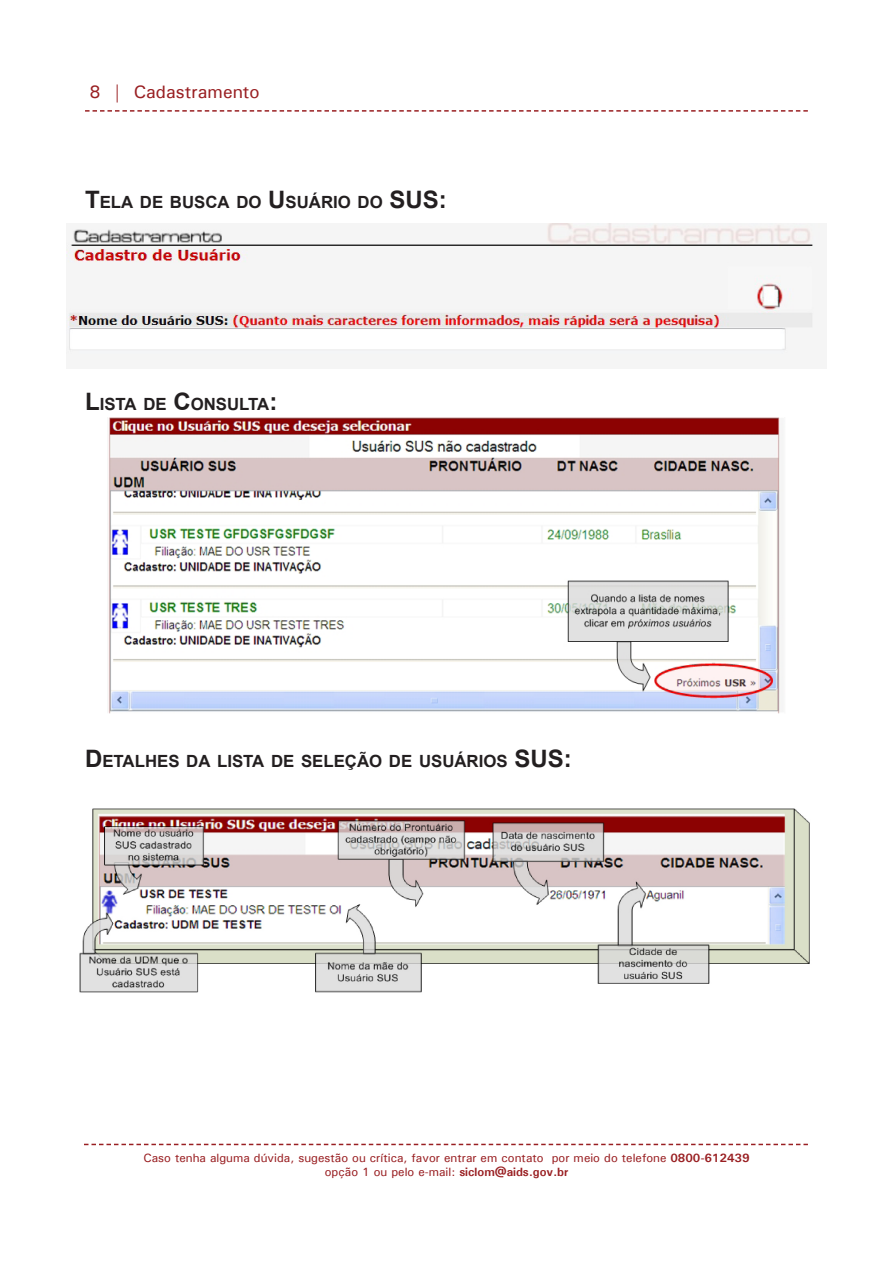
<style>
.page{position:relative;width:893px;height:1263px;background:#fff}
.page>*{position:absolute;margin:0;border:0;box-sizing:border-box;transform-origin:0 0}
.t1{font:500 18px "Univers";color:#991f22}
.Título_3{font:700 16.8px "Arial";color:#231f20}
.t2{font:500 12px/14.4px "Univers";color:#991f22;text-align:center}
.s1{font-size:24px}
.s2{font-weight:700}
</style>
<div class="page">
<svg style="left:85px;top:110px;width:723px;height:2px"></svg>
<svg style="left:84px;top:1144px;width:724px;height:1px"></svg>
<img style="left:66px;top:223px;width:754px;height:131px">
<img style="left:107px;top:418px;width:676px;height:295px">
<img style="left:79px;top:808px;width:731px;height:185px">
<h1 class="t1" style="left:90px;top:80px;width:172px">8 | Cadastramento</h1>
<p class="Título_3" style="left:85px;top:190px;width:363px"><span class="s1">T</span>ELA DE BUSCA DO <span class="s1">U</span> SUÁRIO DO <span class="s1">SUS:</span></p>
<p class="Título_3" style="left:85px;top:393px;width:194px"><span class="s1">L</span>ISTA DE <span class="s1">C</span>ONSULTA<span class="s1">:</span></p>
<p class="Título_3" style="left:85px;top:750px;width:488px"><span class="s1">D</span> ETALHES DA LISTA DE SELEÇÃO DE USUÁRIOS <span class="s1">SUS:</span></p>
<p class="t2" style="left:143px;top:1150px;width:608px">Caso tenha alguma dúvida, sugestão ou crítica, favor entrar em contato por meio do telefone <span class="s2">0800-612439 </span>opção 1 ou pelo e-mail: <span class="s2">siclom@aids.gov.br</span></p>
</div>
